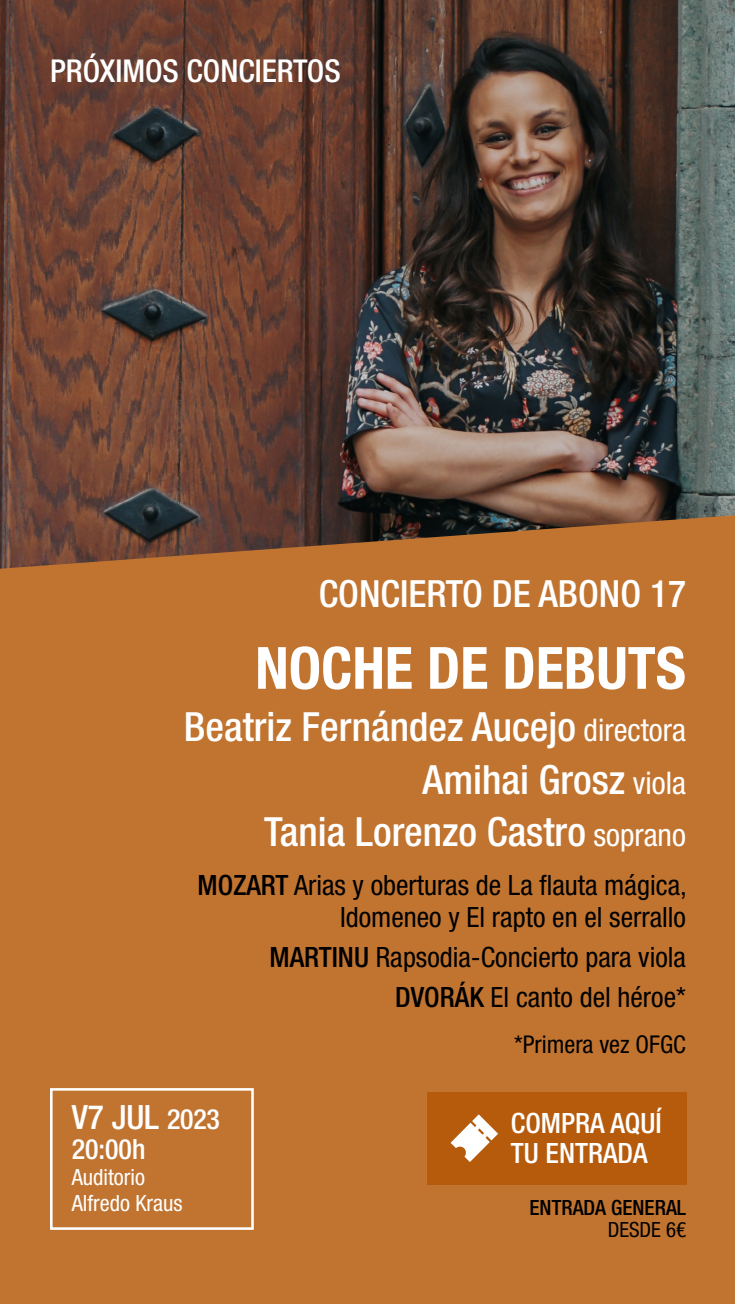
<style>
.page{position:relative;width:735px;height:1304px;background:#fff}
.page>*{position:absolute;margin:0;border:0;box-sizing:border-box;transform-origin:0 0}
.t1{font:700 condensed 58.27px "Helvetica Neue LT Pro";color:#fff}
.t2{font:500 condensed 40.25px/52.5px "Helvetica Neue LT Pro";color:#fff;text-align:right}
.t3{font:500 condensed 37.45px "Helvetica Neue LT Pro";color:#fff}
.t4{font:500 condensed 33.6px "Helvetica Neue LT Pro";color:#fff}
.t5{font:500 condensed 31.5px "Helvetica Neue LT Pro";color:#fff}
.t6{font:condensed 28px/31.5px "Helvetica Neue LT Pro";color:#000;text-align:right}
.t7{font:500 condensed 28px/29.8px "Helvetica Neue LT Pro";color:#fff}
.t8{font:condensed 24.5px "Helvetica Neue LT Pro";color:#000}
.t9{font:condensed 22.4px/26.1px "Helvetica Neue LT Pro";color:#fff}
.t10{font:500 condensed 21px "Helvetica Neue LT Pro";color:#000}
.t11{font:condensed 21px "Helvetica Neue LT Pro";color:#000}
.s1{font-weight:400;font-size:31.32px}
.s2{font-weight:500}
.s3{font-size:28px}
</style>
<div class="page">
<div style="left:0;top:88px;width:735px;height:1216px;background:#c17430"></div>
<img style="left:0;top:0;width:735px;height:569px">
<div style="left:50px;top:1088px;width:204px;height:142px;border:3px solid #fff"></div>
<div style="left:427px;top:1092px;width:259px;height:92px;background:#b65b0c"></div>
<svg style="left:451px;top:1114px;width:47px;height:48px"></svg>
<p class="t5" style="left:50px;top:52px;width:292px">PRÓXIMOS CONCIERTOS</p>
<h3 class="t3" style="left:319px;top:572px;width:369px">CONCIERTO DE ABONO 17</h3>
<h1 class="t1" style="left:255px;top:633px;width:432px">NOCHE DE DEBUTS</h1>
<h2 class="t2" style="left:184px;top:700px;width:504px">Beatriz Fernández Aucejo <span class="s1">directora<br></span>Amihai Grosz <span class="s1">viola<br></span>Tania Lorenzo Castro <span class="s1">soprano</span></h2>
<p class="t6" style="left:198px;top:869px;width:491px"><span class="s2">MOZART</span> Arias y oberturas de La flauta mágica,<br>Idomeneo y El rapto en el serrallo</p>
<p class="t6" style="left:269px;top:937px;width:418px;line-height:40.2px"><span class="s2">MARTINU</span> Rapsodia-Concierto para viola<br><span class="s2">DVORÁK</span> El canto del héroe*</p>
<p class="t8" style="left:514px;top:1030px;width:173px">*Primera vez OFGC</p>
<p class="t4" style="left:72px;top:1097px;width:150px">V7 JUL <span class="s3">2023</span></p>
<p class="t7" style="left:72px;top:1134px;width:75px">20:00h</p>
<p class="t9" style="left:72px;top:1164px;width:112px">Auditorio<br>Alfredo Kraus</p>
<p class="t7" style="left:511px;top:1108px;width:152px">COMPRA AQUÍ<br>TU ENTRADA</p>
<p class="t10" style="left:530px;top:1194px;width:158px">ENTRADA GENERAL</p>
<p class="t11" style="left:608px;top:1217px;width:80px">DESDE 6€</p>
</div>
